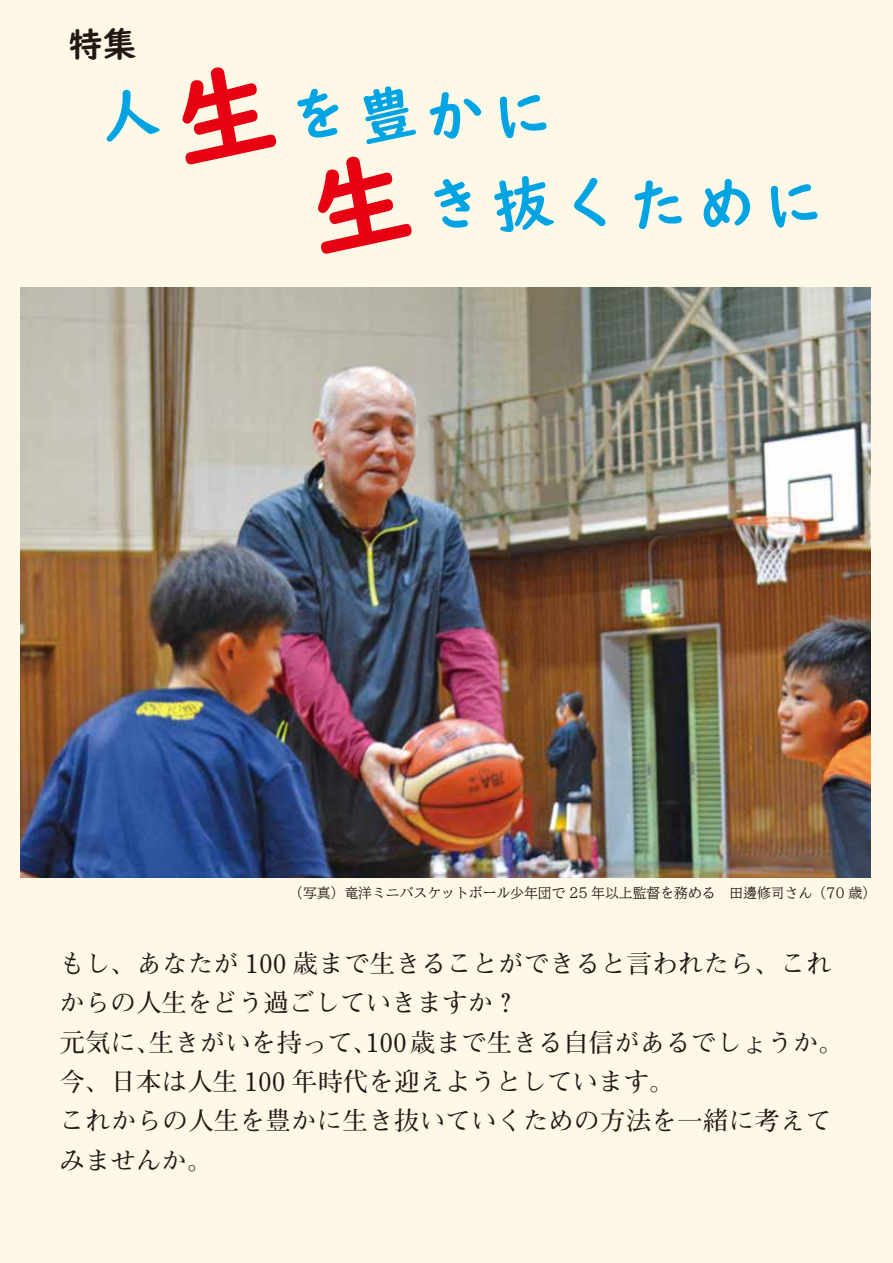
<style>
.page{position:relative;width:893px;height:1263px;background:#fef9e6}
.page>*{position:absolute;margin:0;border:0;box-sizing:border-box;transform-origin:0 0}
.t1{font:700 58.5px "UD Digi Kyokasho Pro N";color:#00a4e3}
.t2{font:700 34.05px "UD Digi Kyokasho Pro N";color:#221815}
.t3{font:700 25.5px/39.3px "Futo Min A101 Pro";color:#221815}
.t4{font:13.8px "BIZ UD Mincho Medium";color:#221815}
.s1{font-family:"BIZ UDP Mincho Medium"}
</style>
<div class="page">
<img style="left:20px;top:288px;width:851px;height:590px">
<h2 class="t2" style="left:69px;top:15px;width:70px">特集</h2>
<h1 class="t1" style="left:99px;top:116px;width:448px;rotate:-10deg">人<sup>生</sup>を豊かに</h1>
<h1 class="t1" style="left:306px;top:210px;width:511px;rotate:-10deg"><sup>生</sup>き抜くために</h1>
<p class="t4" style="left:289px;top:885px;width:588px">（写真）竜洋ミニバスケットボール少年団で <span class="s1">25</span> 年以上監督を務める　田邊修司さん（<span class="s1">70</span> 歳）</p>
<p class="t3" style="left:60px;top:940px;width:786px">もし、あなたが 100 歳まで生きることができると言われたら、これからの人生をどう過ごしていきますか？<br>元気に、生きがいを持って、100歳まで生きる自信があるでしょうか。今、日本は人生 100 年時代を迎えようとしています。<br>これからの人生を豊かに生き抜いていくための方法を一緒に考えてみませんか。</p>
</div>
